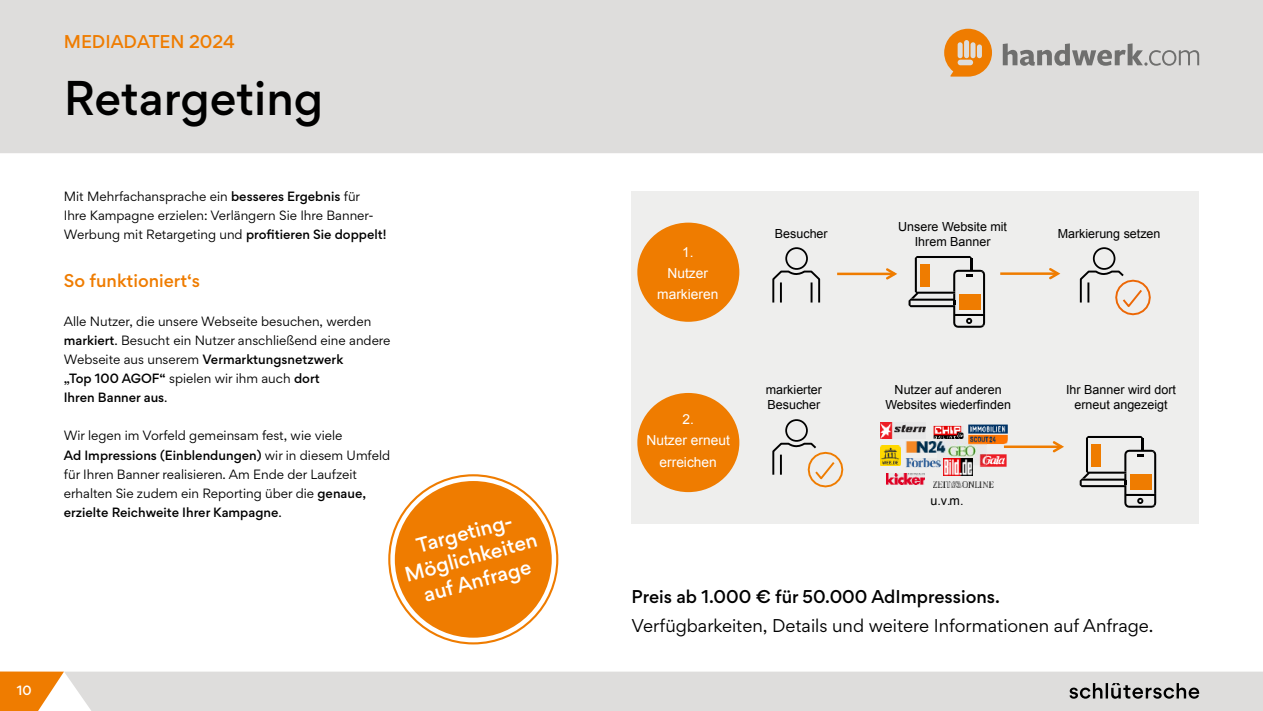
<style>
.page{position:relative;width:1263px;height:711px;background:#fff}
.page>*{position:absolute;margin:0;border:0;box-sizing:border-box;transform-origin:0 0}
.t1{font:500 43.5px "Gordita";color:#000}
.t2{font:500 18.75px/24.6px "Gordita";color:#fff;text-align:center}
.t3{font:16.5px "Gordita";color:#000}
.t4{font:500 16.5px "Gordita";color:#000}
.t5{font:500 16.5px "Gordita";color:#ef7c00}
.t6{font:13.8px/21.3px "Arial";color:#fff;text-align:center}
.t7{font:12.45px/15px "Arial";color:#000;text-align:center}
.t8{font:12px/19.2px "Gordita";color:#000}
.t9{font:500 12px "Gordita";color:#fff}
.s1{font-weight:500}
</style>
<div class="page">
<div style="left:0;top:0;width:1263px;height:153px;background:#dedddc"></div>
<div style="left:64px;top:671px;width:1199px;height:39px;background:#dedddc"></div>
<svg style="left:0;top:671px;width:64px;height:39px"></svg>
<svg style="left:1069px;top:682px;width:130px;height:16px"></svg>
<svg style="left:944px;top:29px;width:48px;height:48px"></svg>
<svg style="left:1003px;top:43px;width:196px;height:23px"></svg>
<div style="left:631px;top:191px;width:568px;height:332px;background:#eeeeed"></div>
<svg style="left:772px;top:269px;width:49px;height:34px"></svg>
<svg style="left:908px;top:256px;width:77px;height:71px"></svg>
<div style="left:639px;top:224px;width:99px;height:96px;background:#ef7c00;border-radius:50%"></div>
<div style="left:637px;top:222px;width:102px;height:99px;border:3px solid #ef7c00;border-radius:50%"></div>
<hr style="left:837px;top:272px;width:58px;height:3px;background:#ef7c00">
<svg style="left:886px;top:268px;width:11px;height:11px"></svg>
<hr style="left:1000px;top:272px;width:58px;height:3px;background:#ef7c00">
<svg style="left:1049px;top:268px;width:11px;height:11px"></svg>
<div style="left:639px;top:394px;width:99px;height:96px;background:#ef7c00;border-radius:50%"></div>
<div style="left:637px;top:393px;width:102px;height:99px;border:3px solid #ef7c00;border-radius:50%"></div>
<div style="left:920px;top:264px;width:9px;height:23px;background:#ef7c00"></div>
<div style="left:959px;top:294px;width:22px;height:15px;background:#ef7c00"></div>
<hr style="left:1004px;top:445px;width:57px;height:3px;background:#ef7c00">
<svg style="left:1053px;top:441px;width:11px;height:11px"></svg>
<svg style="left:772px;top:441px;width:72px;height:47px"></svg>
<svg style="left:1080px;top:436px;width:76px;height:71px"></svg>
<div style="left:1091px;top:444px;width:9px;height:23px;background:#ef7c00"></div>
<div style="left:1130px;top:474px;width:22px;height:15px;background:#ef7c00"></div>
<img style="left:880px;top:422px;width:45px;height:16px">
<img style="left:933px;top:426px;width:31px;height:12px">
<img style="left:880px;top:445px;width:20px;height:20px">
<img style="left:968px;top:424px;width:40px;height:20px">
<img style="left:933px;top:481px;width:60px;height:6px">
<img style="left:938px;top:442px;width:48px;height:23px">
<img style="left:968px;top:437px;width:18px;height:7px">
<img style="left:979px;top:454px;width:27px;height:13px">
<svg style="left:979px;top:454px;width:7px;height:11px"></svg>
<img style="left:906px;top:458px;width:34px;height:9px">
<svg style="left:937px;top:458px;width:3px;height:7px"></svg>
<img style="left:906px;top:441px;width:31px;height:11px">
<svg style="left:937px;top:437px;width:27px;height:15px"></svg>
<img style="left:886px;top:473px;width:39px;height:11px">
<img style="left:944px;top:458px;width:28px;height:17px">
<svg style="left:1079px;top:269px;width:72px;height:47px"></svg>
<div style="left:785px;top:419px;width:23px;height:22px;border:2px solid #000;border-radius:50%"></div>
<div style="left:785px;top:247px;width:23px;height:23px;border:2px solid #000;border-radius:50%"></div>
<div style="left:1093px;top:247px;width:22px;height:23px;border:2px solid #000;border-radius:50%"></div>
<div style="left:395px;top:481px;width:157px;height:156px;background:#ef7c00;border-radius:50%"></div>
<h3 class="t5" style="left:64px;top:29px;width:173px">MEDIADATEN 2024</h3>
<h1 class="t1" style="left:64px;top:66px;width:261px">Retargeting</h1>
<p class="t8" style="left:64px;top:186px;width:324px">Mit Mehrfachansprache ein <span class="s1">besseres Ergebnis</span> für<br>Ihre Kampagne erzielen: Verlängern Sie Ihre Banner-<br>Werbung mit Retargeting und <span class="s1">profitieren Sie doppelt!</span></p>
<h3 class="t5" style="left:64px;top:268px;width:138px">So funktioniert‘s</h3>
<p class="t8" style="left:64px;top:311px;width:328px">Alle Nutzer, die unsere Webseite besuchen, werden <span class="s1">markiert</span>. Besucht ein Nutzer anschließend eine andere Webseite aus unserem <span class="s1">Vermarktungsnetzwerk<br>„Top 100 AGOF“</span> spielen wir ihm auch <span class="s1">dort<br>Ihren Banner aus</span>.</p>
<p class="t8" style="left:64px;top:426px;width:328px">Wir legen im Vorfeld gemeinsam fest, wie viele<br><span class="s1">Ad Impressions (Einblendungen)</span> wir in diesem Umfeld für Ihren Banner realisieren. Am Ende der Laufzeit erhalten Sie zudem ein Reporting über die <span class="s1">genaue, erzielte Reichweite Ihrer Kampagne</span>.</p>
<h2 class="t2" style="left:396px;top:538px;width:138px;rotate:-15deg">Targeting-<br>Möglichkeiten auf Anfrage</h2>
<p class="t9" style="left:17px;top:681px;width:16px">10</p>
<p class="t6" style="left:657px;top:241px;width:63px">1.<br>Nutzer markieren</p>
<p class="t6" style="left:646px;top:408px;width:85px">2.<br>Nutzer erneut erreichen</p>
<p class="t7" style="left:775px;top:226px;width:54px">Besucher</p>
<p class="t7" style="left:898px;top:219px;width:110px">Unsere Website mit<br>Ihrem Banner</p>
<p class="t7" style="left:766px;top:382px;width:58px;text-align:left">markierter<br>Besucher</p>
<p class="t7" style="left:885px;top:382px;width:127px">Nutzer auf anderen<br>Websites wiederfinden</p>
<p class="t7" style="left:930px;top:493px;width:35px">u.v.m.</p>
<p class="t7" style="left:1058px;top:226px;width:104px">Markierung setzen</p>
<p class="t7" style="left:1066px;top:382px;width:111px">Ihr Banner wird dort erneut angezeigt</p>
<h3 class="t4" style="left:631px;top:584px;width:370px">Preis ab 1.000 € für 50.000 AdImpressions.</h3>
<h3 class="t3" style="left:631px;top:613px;width:523px">Verfügbarkeiten, Details und weitere Informationen auf Anfrage.</h3>
</div>
